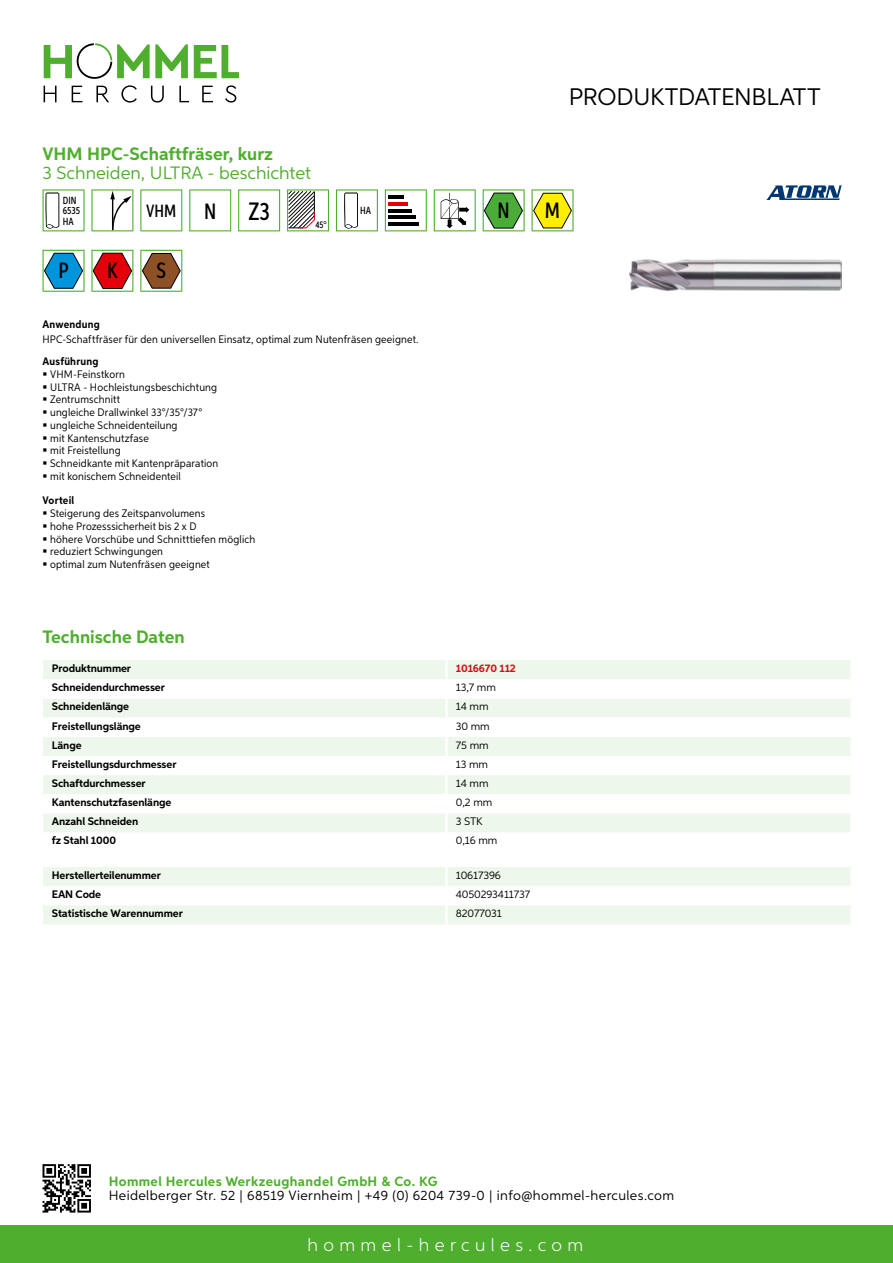
<style>
.page{position:relative;width:893px;height:1263px;background:#fff}
.page>*{position:absolute;margin:0;border:0;box-sizing:border-box;transform-origin:0 0}
.t1{font:500 25.2px "Aspira XX Nar";color:#000}
.t2{font:24px "Aspira";letter-spacing:-.01em;color:#000}
.t3{font:500 22.2px "Aspira XX Nar";color:#000}
.t4{font:700 18px "Aspira";color:#50ae2f}
.t5{font:18px "Aspira";color:#50ae2f}
.t6{font:300 18px "Aspira";letter-spacing:.3em;color:#fff}
.t7{font:500 17.85px "Aspira XX Nar";color:#000}
.t8{font:13.5px "Aspira";letter-spacing:.03em;color:#000}
.t9{font:700 13.5px "Aspira";letter-spacing:.03em;color:#50ae2f}
.t10{font:10.95px/12.8px "Aspira Nar";letter-spacing:.015em;color:#000}
.t11{font:700 10.95px "Aspira";letter-spacing:-.01em;color:#000}
.t12{font:10.95px "Aspira";letter-spacing:-.01em;color:#000}
.t13{font:700 10.95px "Aspira Nar";letter-spacing:.02em;color:#000}
.t14{font:700 10.95px "Aspira";letter-spacing:-.01em;color:#cd1013}
.t15{font:500 10.35px/10.4px "Aspira XX Nar";color:#000}
.t16{font:500 9.6px "Aspira XX Nar";color:#000}
.s1{font-size:22.2px}
</style>
<div class="page">
<div style="left:0;top:1226px;width:893px;height:37px;background:#50ae2f"></div>
<svg style="left:43px;top:1164px;width:48px;height:48px"></svg>
<svg style="left:194px;top:45px;width:45px;height:33px"></svg>
<svg style="left:44px;top:43px;width:144px;height:36px"></svg>
<svg style="left:44px;top:86px;width:13px;height:16px"></svg>
<svg style="left:72px;top:86px;width:10px;height:16px"></svg>
<svg style="left:96px;top:86px;width:13px;height:16px"></svg>
<svg style="left:121px;top:85px;width:16px;height:18px"></svg>
<svg style="left:151px;top:86px;width:13px;height:17px"></svg>
<svg style="left:179px;top:86px;width:10px;height:16px"></svg>
<svg style="left:202px;top:86px;width:11px;height:16px"></svg>
<svg style="left:225px;top:85px;width:11px;height:18px"></svg>
<div style="left:43px;top:660px;width:807px;height:19px;background:#eef7eb"></div>
<svg style="left:43px;top:699px;width:807px;height:133px;fill:#eef7eb"></svg>
<hr style="left:445px;top:660px;width:3px;height:19px;background:#fff">
<hr style="left:445px;top:698px;width:3px;height:20px;background:#fff">
<hr style="left:445px;top:718px;width:3px;height:19px;background:#fff">
<hr style="left:445px;top:737px;width:3px;height:19px;background:#fff">
<hr style="left:445px;top:756px;width:3px;height:19px;background:#fff">
<hr style="left:445px;top:775px;width:3px;height:19px;background:#fff">
<hr style="left:445px;top:794px;width:3px;height:19px;background:#fff">
<hr style="left:445px;top:813px;width:3px;height:19px;background:#fff">
<svg style="left:43px;top:867px;width:807px;height:57px"></svg>
<hr style="left:445px;top:905px;width:3px;height:19px;background:#fff">
<svg style="left:43px;top:189px;width:42px;height:42px"></svg>
<svg style="left:91px;top:189px;width:42px;height:42px"></svg>
<svg style="left:140px;top:189px;width:42px;height:42px"></svg>
<svg style="left:189px;top:189px;width:42px;height:42px"></svg>
<svg style="left:238px;top:189px;width:42px;height:42px"></svg>
<svg style="left:287px;top:189px;width:42px;height:42px"></svg>
<svg style="left:336px;top:189px;width:42px;height:42px"></svg>
<svg style="left:385px;top:189px;width:42px;height:42px"></svg>
<hr style="left:388px;top:196px;width:16px;height:3px;background:#000">
<hr style="left:388px;top:202px;width:20px;height:4px;background:#e3000b">
<hr style="left:388px;top:209px;width:24px;height:3px;background:#000">
<hr style="left:388px;top:216px;width:27px;height:3px;background:#000">
<hr style="left:388px;top:222px;width:31px;height:4px;background:#000">
<svg style="left:434px;top:189px;width:42px;height:42px"></svg>
<svg style="left:483px;top:189px;width:42px;height:42px"></svg>
<svg style="left:532px;top:189px;width:42px;height:42px"></svg>
<svg style="left:43px;top:250px;width:42px;height:42px"></svg>
<svg style="left:91px;top:250px;width:42px;height:42px"></svg>
<svg style="left:140px;top:250px;width:42px;height:42px"></svg>
<img style="left:629px;top:259px;width:213px;height:32px">
<svg style="left:766px;top:185px;width:76px;height:15px"></svg>
<h2 class="t2" style="left:569px;top:82px;width:253px">Produktdatenblatt</h2>
<h3 class="t4" style="left:43px;top:142px;width:232px">VHM HPC-Schaftfräser, kurz</h3>
<h3 class="t5" style="left:43px;top:162px;width:119px">3 Schneiden, ULTRA</h3>
<h3 class="t5" style="left:207px;top:162px;width:105px">- beschichtet</h3>
<p class="t15" style="left:63px;top:195px;width:19px">DIN<br>6535<br>HA</p>
<h3 class="t7" style="left:146px;top:200px;width:72px">VHM <span class="s1">N</span></h3>
<h1 class="t1" style="left:248px;top:196px;width:23px">Z3</h1>
<h3 class="t3" style="left:59px;top:257px;width:12px">P</h3>
<h3 class="t3" style="left:107px;top:257px;width:12px">K</h3>
<h3 class="t3" style="left:156px;top:257px;width:11px">S</h3>
<p class="t16" style="left:315px;top:219px;width:13px">45°</p>
<p class="t15" style="left:360px;top:205px;width:12px">HA</p>
<h3 class="t3" style="left:498px;top:197px;width:14px">N</h3>
<h3 class="t3" style="left:545px;top:197px;width:17px">M</h3>
<p class="t13" style="left:43px;top:317px;width:59px">Anwendung</p>
<p class="t10" style="left:43px;top:332px;width:377px">HPC-Schaftfräser für den universellen Einsatz, optimal zum Nutenfräsen geeignet.</p>
<p class="t13" style="left:43px;top:354px;width:58px">Ausführung</p>
<p class="t10" style="left:50px;top:367px;width:170px">VHM-Feinstkorn<br>ULTRA - Hochleistungsbeschichtung<br>Zentrumschnitt<br>ungleiche Drallwinkel 33°/35°/37° ungleiche Schneidenteilung<br>mit Kantenschutzfase<br>mit Freistellung<br>Schneidkante mit Kantenpräparation mit konischem Schneidenteil</p>
<p class="t13" style="left:43px;top:494px;width:33px">Vorteil</p>
<p class="t10" style="left:50px;top:507px;width:207px">Steigerung des Zeitspanvolumens<br>hohe Prozesssicherheit bis 2 x D<br>höhere Vorschübe und Schnitttiefen möglich reduziert Schwingungen<br>optimal zum Nutenfräsen geeignet</p>
<h3 class="t4" style="left:43px;top:626px;width:144px">Technische Daten</h3>
<p class="t11" style="left:52px;top:662px;width:81px">Produktnummer</p>
<p class="t14" style="left:456px;top:662px;width:62px">1016670 112</p>
<p class="t11" style="left:52px;top:681px;width:115px">Schneidendurchmesser</p>
<p class="t12" style="left:456px;top:681px;width:42px">13,7 mm</p>
<p class="t11" style="left:52px;top:700px;width:79px">Schneidenlänge</p>
<p class="t12" style="left:456px;top:700px;width:34px">14 mm</p>
<p class="t11" style="left:52px;top:719px;width:90px">Freistellungslänge</p>
<p class="t12" style="left:456px;top:719px;width:35px">30 mm</p>
<p class="t11" style="left:52px;top:738px;width:31px">Länge</p>
<p class="t12" style="left:456px;top:738px;width:34px">75 mm</p>
<p class="t11" style="left:52px;top:757px;width:126px">Freistellungsdurchmesser</p>
<p class="t12" style="left:456px;top:757px;width:34px">13 mm</p>
<p class="t11" style="left:52px;top:776px;width:95px">Schaftdurchmesser</p>
<p class="t12" style="left:456px;top:776px;width:34px">14 mm</p>
<p class="t11" style="left:52px;top:796px;width:121px">Kantenschutzfasenlänge</p>
<p class="t12" style="left:456px;top:796px;width:38px">0,2 mm</p>
<p class="t11" style="left:52px;top:815px;width:88px">Anzahl Schneiden</p>
<p class="t12" style="left:456px;top:815px;width:22px">3 STK</p>
<p class="t11" style="left:52px;top:834px;width:66px">fz Stahl 1000</p>
<p class="t12" style="left:456px;top:834px;width:43px">0,16 mm</p>
<p class="t11" style="left:52px;top:868px;width:111px">Herstellerteilenummer</p>
<p class="t12" style="left:456px;top:868px;width:47px">10617396</p>
<p class="t11" style="left:52px;top:888px;width:51px">EAN Code</p>
<p class="t12" style="left:456px;top:888px;width:76px">4050293411737</p>
<p class="t11" style="left:52px;top:907px;width:132px">Statistische Warennummer</p>
<p class="t12" style="left:456px;top:907px;width:48px">82077031</p>
<p class="t9" style="left:109px;top:1172px;width:330px">Hommel Hercules Werkzeughandel GmbH &amp; Co. KG</p>
<p class="t8" style="left:109px;top:1187px;width:567px">Heidelberger Str. 52 | 68519 Viernheim | +49 (0) 6204 739-0 | info@hommel-hercules.com</p>
<h3 class="t6" style="left:307px;top:1234px;width:277px">hommel-hercules.com</h3>
</div>
